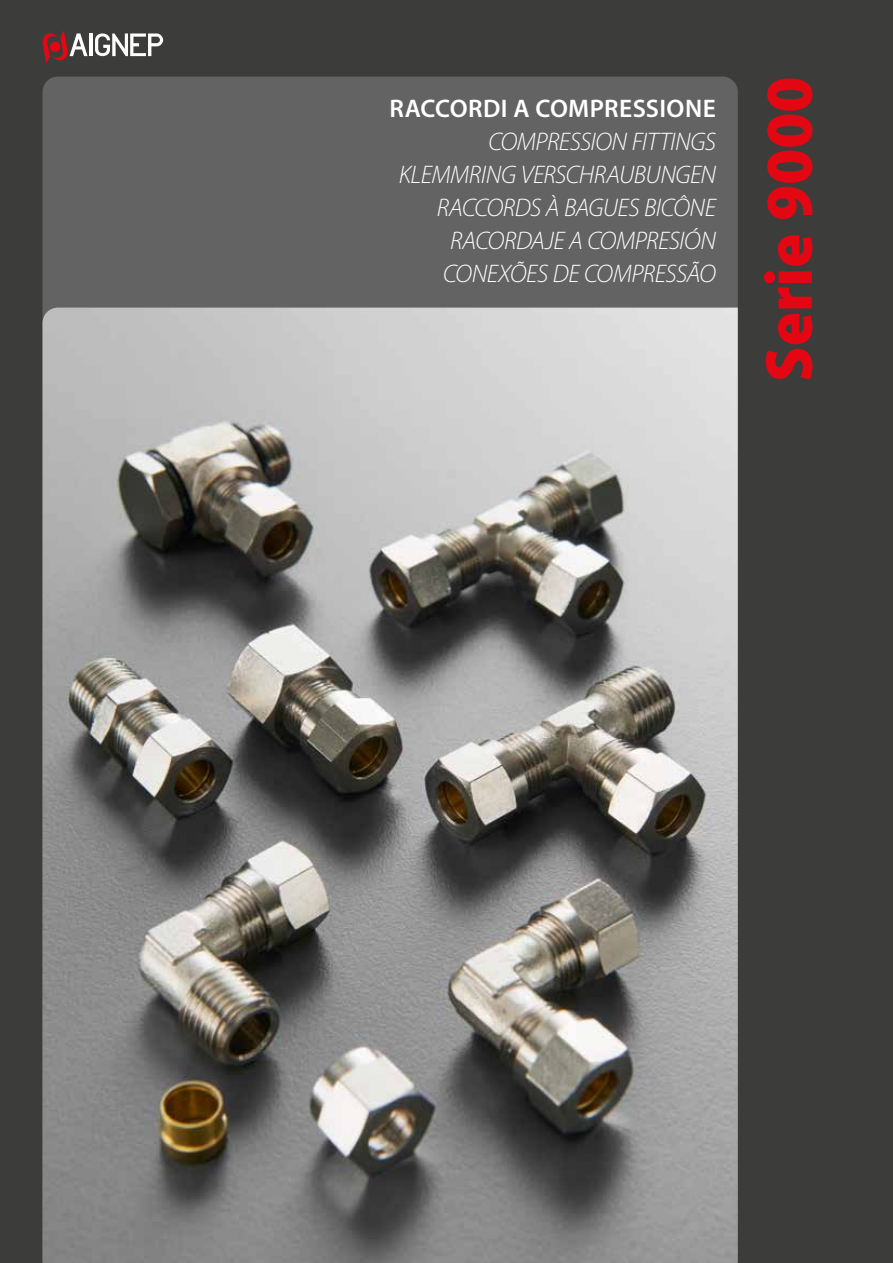
<style>
.page{position:relative;width:893px;height:1263px;background:#3c3c3b}
.page>*{position:absolute;margin:0;border:0;box-sizing:border-box;transform-origin:0 0}
.t1{font:900 semi-condensed 67.5px "Myriad Pro";color:#e30613}
.t2{font:italic 300 25.5px/33px "Myriad Pro";letter-spacing:-.02em;color:#fff;text-align:right}
.t3{font:600 25.5px "Myriad Pro";letter-spacing:.015em;color:#fff}
</style>
<div class="page">
<div style="left:43px;top:77px;width:695px;height:231px;background:#646363"></div>
<img style="left:43px;top:308px;width:695px;height:955px">
<hr style="left:90px;top:33px;width:3px;height:23px;background:#fff">
<svg style="left:95px;top:33px;width:68px;height:23px"></svg>
<svg style="left:42px;top:30px;width:46px;height:34px"></svg>
<p class="t3" style="left:389px;top:94px;width:328px">RACCORDI A COMPRESSIONE</p>
<p class="t2" style="left:399px;top:126px;width:319px">COMPRESSION FITTINGS<br>KLEMMRING VERSCHRAUBUNGEN<br>RACCORDS À BAGUES BICÔNE<br>RACORDAJE A COMPRESIÓN<br>CONEXÕES DE COMPRESSÃO</p>
<h1 class="t1" style="left:751px;top:382px;width:307px;rotate:-90deg">Serie 9000</h1>
</div>
